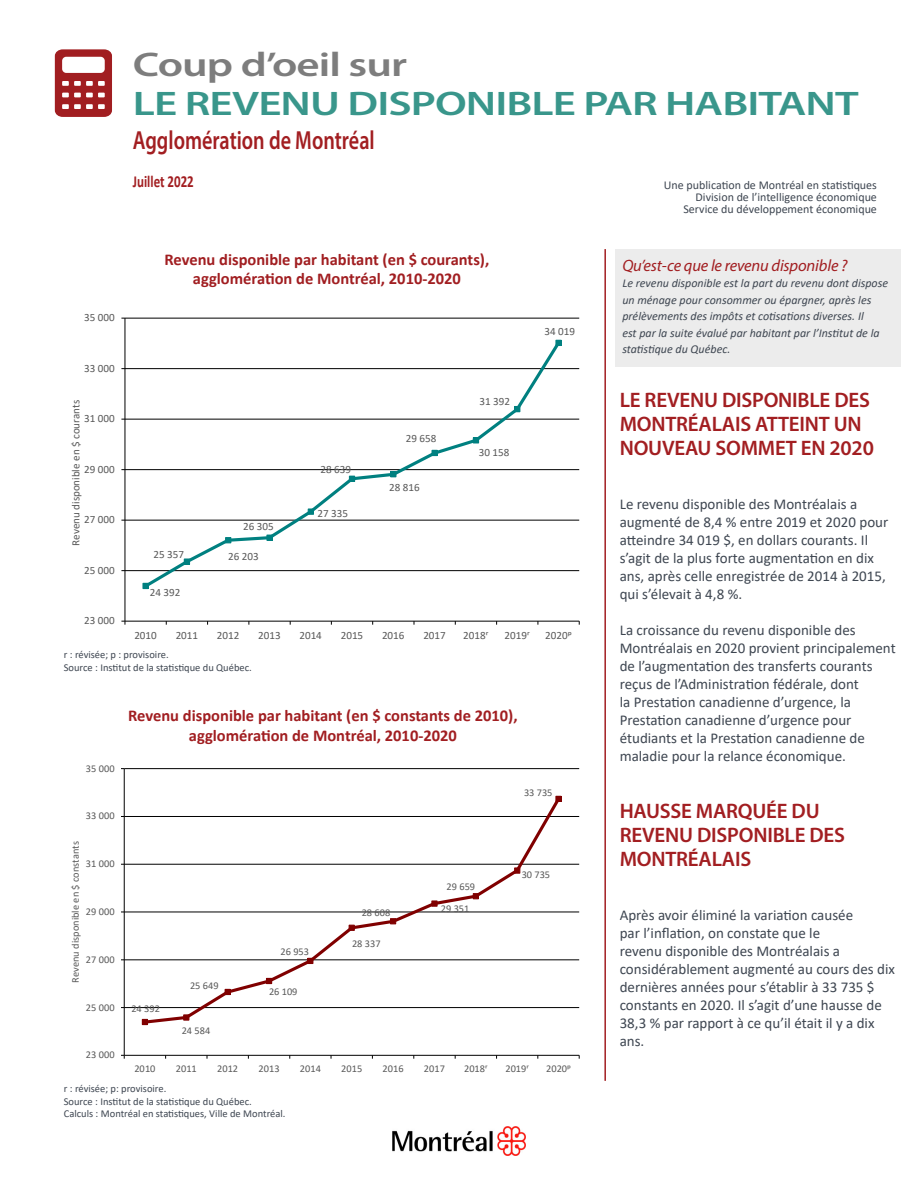
<style>
.page{position:relative;width:918px;height:1188px;background:#fff}
.page>*{position:absolute;margin:0;border:0;box-sizing:border-box;transform-origin:0 0}
.t1{font:600 34.2px "Myriad Pro";letter-spacing:-.02em;color:#39968b;scale:1.32 1}
.t2{font:600 34.2px "Myriad Pro";letter-spacing:-.02em;color:#7d7d7d;scale:1.32 1}
.t3{font:600 26.25px "Myriad Pro";color:#a21e21;scale:.77 1}
.t4{font:600 21px/24px "Myriad Pro";letter-spacing:-.01em;color:#a21e21}
.t5{font:700 16.8px "Calibri";color:#a21e21;scale:.77 1}
.Titres_de_tableaux_e{font:700 16.5px "Calibri";color:#a11e21}
.t6{font:italic 16.5px "Myriad Pro";letter-spacing:-.01em;color:#a21e21}
.t7{font:15px/18px "Calibri";color:#3e4651}
.t8{font:italic 12px/16.5px "Calibri";color:#3e4651}
.t9{font:12px "Calibri";color:#3e4651}
.t10{font:11.1px "Calibri";letter-spacing:.005em;color:#595959}
.t11{font:10.5px "Calibri";color:#3e4651}
.t12{font:10.35px "Calibri";color:#595959}
</style>
<div class="page">
<hr style="left:125px;top:570px;width:454px;height:1px;background:#000">
<hr style="left:125px;top:520px;width:454px;height:1px;background:#000">
<hr style="left:125px;top:469px;width:454px;height:1px;background:#000">
<hr style="left:125px;top:419px;width:454px;height:1px;background:#000">
<hr style="left:125px;top:368px;width:454px;height:1px;background:#000">
<hr style="left:125px;top:318px;width:454px;height:1px;background:#000">
<hr style="left:125px;top:318px;width:1px;height:303px;background:#000">
<hr style="left:125px;top:621px;width:454px;height:1px;background:#000">
<svg style="left:141px;top:339px;width:422px;height:251px"></svg>
<svg style="left:143px;top:583px;width:6px;height:6px"></svg>
<svg style="left:184px;top:559px;width:6px;height:6px"></svg>
<svg style="left:225px;top:537px;width:6px;height:6px"></svg>
<svg style="left:267px;top:535px;width:5px;height:6px"></svg>
<svg style="left:308px;top:509px;width:6px;height:6px"></svg>
<svg style="left:349px;top:476px;width:6px;height:6px"></svg>
<svg style="left:390px;top:471px;width:6px;height:6px"></svg>
<svg style="left:432px;top:450px;width:6px;height:6px"></svg>
<svg style="left:473px;top:437px;width:6px;height:6px"></svg>
<svg style="left:514px;top:406px;width:6px;height:6px"></svg>
<svg style="left:556px;top:340px;width:5px;height:6px"></svg>
<img style="left:392px;top:1127px;width:134px;height:28px">
<hr style="left:604px;top:249px;width:2px;height:832px;background:#a21e21">
<svg style="left:55px;top:49px;width:57px;height:68px"></svg>
<hr style="left:124px;top:1007px;width:455px;height:1px;background:#000">
<hr style="left:124px;top:960px;width:455px;height:1px;background:#000">
<hr style="left:124px;top:912px;width:455px;height:1px;background:#000">
<hr style="left:124px;top:864px;width:455px;height:1px;background:#000">
<hr style="left:124px;top:816px;width:455px;height:1px;background:#000">
<hr style="left:124px;top:768px;width:455px;height:1px;background:#000">
<hr style="left:124px;top:769px;width:1px;height:286px;background:#000">
<hr style="left:124px;top:1055px;width:455px;height:1px;background:#000">
<svg style="left:142px;top:795px;width:421px;height:231px"></svg>
<svg style="left:142px;top:1019px;width:6px;height:6px"></svg>
<svg style="left:183px;top:1015px;width:6px;height:5px"></svg>
<svg style="left:225px;top:989px;width:6px;height:6px"></svg>
<svg style="left:266px;top:978px;width:6px;height:6px"></svg>
<svg style="left:307px;top:958px;width:6px;height:6px"></svg>
<svg style="left:349px;top:925px;width:6px;height:6px"></svg>
<svg style="left:390px;top:918px;width:6px;height:6px"></svg>
<svg style="left:432px;top:901px;width:5px;height:5px"></svg>
<svg style="left:473px;top:893px;width:6px;height:6px"></svg>
<svg style="left:514px;top:868px;width:6px;height:5px"></svg>
<svg style="left:556px;top:796px;width:5px;height:6px"></svg>
<div style="left:615px;top:249px;width:286px;height:118px;background:#ececec"></div>
<p class="t2" style="left:133px;top:42px;width:209px">Coup d’oeil sur</p>
<p class="t1" style="left:133px;top:81px;width:551px">LE REVENU DISPONIBLE PAR HABITANT</p>
<p class="t3" style="left:133px;top:123px;width:316px">Agglomération de Montréal</p>
<p class="t5" style="left:133px;top:170px;width:81px">Juillet 2022</p>
<p class="t10" style="left:84px;top:310px;width:32px">35 000</p>
<p class="t10" style="left:84px;top:360px;width:32px">33 000</p>
<p class="t10" style="left:68px;top:546px;width:147px;rotate:-90deg">Revenu disponible en $ courants</p>
<p class="t10" style="left:84px;top:411px;width:32px">31 000</p>
<p class="t10" style="left:84px;top:461px;width:32px">29 000</p>
<p class="t10" style="left:84px;top:512px;width:32px">27 000</p>
<p class="t10" style="left:84px;top:562px;width:32px">25 000</p>
<p class="t10" style="left:84px;top:613px;width:32px">23 000</p>
<p class="Titres_de_tableaux_e" style="left:165px;top:248px;width:326px">Revenu disponible par habitant (en $ courants),</p>
<p class="Titres_de_tableaux_e" style="left:193px;top:267px;width:269px">agglomération de Montréal, 2010-2020</p>
<p class="t10" style="left:243px;top:518px;width:32px">26 305</p>
<p class="t10" style="left:153px;top:546px;width:32px">25 357</p>
<p class="t10" style="left:228px;top:548px;width:32px">26 203</p>
<p class="t10" style="left:150px;top:585px;width:32px">24 392</p>
<p class="t10" style="left:321px;top:462px;width:32px">28 639</p>
<p class="t10" style="left:317px;top:506px;width:32px">27 335</p>
<p class="t10" style="left:406px;top:431px;width:32px">29 658</p>
<p class="t10" style="left:389px;top:480px;width:32px">28 816</p>
<p class="t10" style="left:479px;top:394px;width:32px">31 392</p>
<p class="t10" style="left:479px;top:445px;width:32px">30 158</p>
<p class="t10" style="left:544px;top:324px;width:32px">34 019</p>
<p class="t10" style="left:134px;top:627px;width:24px">2010</p>
<p class="t10" style="left:176px;top:627px;width:24px">2011</p>
<p class="t10" style="left:217px;top:627px;width:24px">2012</p>
<p class="t10" style="left:258px;top:627px;width:24px">2013</p>
<p class="t10" style="left:300px;top:627px;width:24px">2014</p>
<p class="t10" style="left:341px;top:627px;width:24px">2015</p>
<p class="t10" style="left:382px;top:627px;width:24px">2016</p>
<p class="t10" style="left:423px;top:627px;width:24px">2017</p>
<p class="t10" style="left:463px;top:627px;width:27px">2018ʳ</p>
<p class="t10" style="left:504px;top:627px;width:27px">2019ʳ</p>
<p class="t10" style="left:545px;top:627px;width:28px">2020ᵖ</p>
<p class="t11" style="left:64px;top:648px;width:106px">r : révisée; p : provisoire.</p>
<p class="t11" style="left:64px;top:660px;width:190px">Source : Institut de la statistique du Québec.</p>
<p class="t12" style="left:86px;top:761px;width:30px">35 000</p>
<p class="t12" style="left:86px;top:809px;width:30px">33 000</p>
<p class="t12" style="left:68px;top:983px;width:143px;rotate:-90deg">Revenu disponible en $ constants</p>
<p class="t12" style="left:86px;top:857px;width:30px">31 000</p>
<p class="t12" style="left:86px;top:904px;width:30px">29 000</p>
<p class="t12" style="left:86px;top:952px;width:30px">27 000</p>
<p class="t12" style="left:86px;top:1000px;width:30px">25 000</p>
<p class="t12" style="left:86px;top:1048px;width:30px">23 000</p>
<p class="Titres_de_tableaux_e" style="left:128px;top:704px;width:391px">Revenu disponible par habitant (en $ constants de 2010),</p>
<p class="Titres_de_tableaux_e" style="left:189px;top:724px;width:269px">agglomération de Montréal, 2010-2020</p>
<p class="t12" style="left:524px;top:785px;width:30px">33 735</p>
<p class="t12" style="left:131px;top:1002px;width:30px">24 392</p>
<p class="t12" style="left:190px;top:978px;width:30px">25 649</p>
<p class="t12" style="left:182px;top:1023px;width:30px">24 584</p>
<p class="t12" style="left:281px;top:944px;width:30px">26 953</p>
<p class="t12" style="left:269px;top:984px;width:30px">26 109</p>
<p class="t12" style="left:362px;top:905px;width:30px">28 608</p>
<p class="t12" style="left:352px;top:936px;width:30px">28 337</p>
<p class="t12" style="left:447px;top:879px;width:30px">29 659</p>
<p class="t12" style="left:441px;top:902px;width:30px">29 351</p>
<p class="t12" style="left:522px;top:868px;width:30px">30 735</p>
<p class="t12" style="left:134px;top:1061px;width:23px">2010</p>
<p class="t12" style="left:176px;top:1061px;width:23px">2011</p>
<p class="t12" style="left:217px;top:1061px;width:23px">2012</p>
<p class="t12" style="left:259px;top:1061px;width:23px">2013</p>
<p class="t12" style="left:300px;top:1061px;width:23px">2014</p>
<p class="t12" style="left:341px;top:1061px;width:23px">2015</p>
<p class="t12" style="left:383px;top:1061px;width:23px">2016</p>
<p class="t12" style="left:424px;top:1061px;width:23px">2017</p>
<p class="t12" style="left:464px;top:1061px;width:25px">2018ʳ</p>
<p class="t12" style="left:505px;top:1061px;width:25px">2019ʳ</p>
<p class="t12" style="left:546px;top:1061px;width:26px">2020ᵖ</p>
<p class="t11" style="left:64px;top:1081px;width:104px">r : révisée; p: provisoire.</p>
<p class="t11" style="left:64px;top:1094px;width:190px">Source : Institut de la statistique du Québec.</p>
<p class="t11" style="left:64px;top:1107px;width:223px">Calculs : Montréal en statistiques, Ville de Montréal.</p>
<p class="t9" style="left:664px;top:177px;width:215px">Une publication de Montréal en statistiques</p>
<p class="t9" style="left:696px;top:189px;width:183px">Division de l’intelligence économique</p>
<p class="t9" style="left:683px;top:201px;width:195px">Service du développement économique</p>
<p class="t6" style="left:622px;top:255px;width:227px">Qu’est-ce que le revenu disponible ?</p>
<p class="t8" style="left:622px;top:274px;width:267px">Le revenu disponible est la part du revenu dont dispose un ménage pour consommer ou épargner, après les prélèvements des impôts et cotisations diverses. Il<br>est par la suite évalué par habitant par l’Institut de la statistique du Québec.</p>
<p class="t4" style="left:620px;top:387px;width:252px">LE REVENU DISPONIBLE DES</p>
<p class="t4" style="left:620px;top:411px;width:244px">MONTRÉALAIS ATTEINT UN</p>
<p class="t4" style="left:620px;top:435px;width:256px">NOUVEAU SOMMET EN 2020</p>
<p class="t7" style="left:620px;top:495px;width:270px">Le revenu disponible des Montréalais a augmenté de 8,4 % entre 2019 et 2020 pour atteindre 34 019 $, en dollars courants. Il s’agit de la plus forte augmentation en dix ans, après celle enregistrée de 2014 à 2015, qui s’élevait à 4,8 %.</p>
<p class="t7" style="left:620px;top:621px;width:277px">La croissance du revenu disponible des Montréalais en 2020 provient principalement de l’augmentation des transferts courants reçus de l’Administration fédérale, dont<br>la Prestation canadienne d’urgence, la Prestation canadienne d’urgence pour étudiants et la Prestation canadienne de maladie pour la relance économique.</p>
<p class="t4" style="left:620px;top:799px;width:227px">HAUSSE MARQUÉE DU<br>REVENU DISPONIBLE DES<br>MONTRÉALAIS</p>
<p class="t7" style="left:620px;top:906px;width:277px">Après avoir éliminé la variation causée<br>par l’inflation, on constate que le<br>revenu disponible des Montréalais a considérablement augmenté au cours des dix dernières années pour s’établir à 33 735 $ constants en 2020. Il s’agit d’une hausse de 38,3 % par rapport à ce qu’il était il y a dix ans.</p>
</div>
